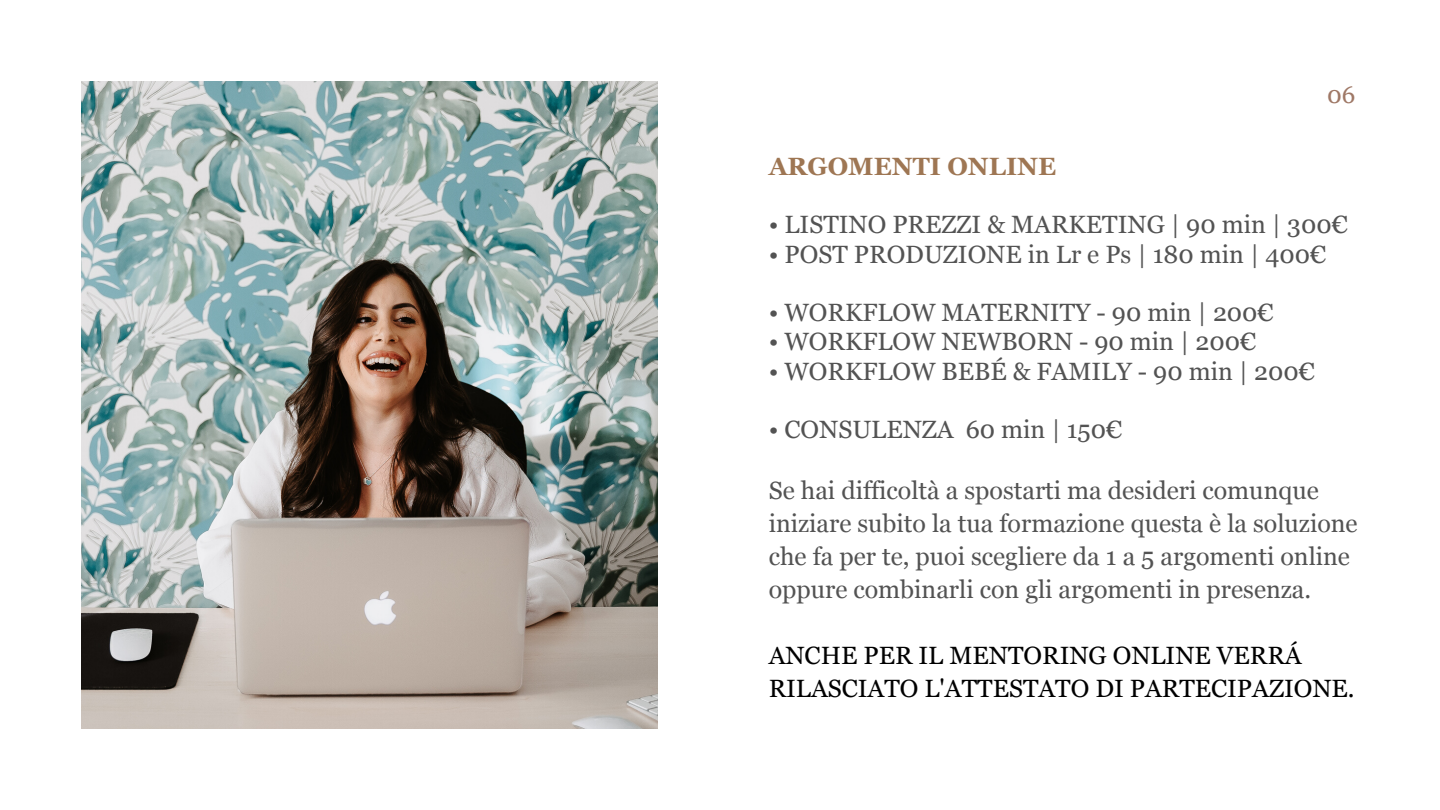
<style>
.page{position:relative;width:1440px;height:810px;background:#fff}
.page>*{position:absolute;margin:0;border:0;box-sizing:border-box;transform-origin:0 0}
.t1{font:25px/33px "Georgia";color:#535353}
.t2{font:25px/33px "Georgia";color:#000}
.t3{font:700 25px "Georgia";color:#9e7653}
.t4{font:24px "Georgia";color:#9f7866}
</style>
<div class="page">
<img style="left:81px;top:81px;width:577px;height:648px">
<p class="t4" style="left:1327px;top:81px;width:30px">06</p>
<p class="t3" style="left:769px;top:152px;width:289px">ARGOMENTI ONLINE</p>
<p class="t1" style="left:769px;top:208px;width:581px">• LISTINO PREZZI &amp; MARKETING | 90 min | 300€</p>
<p class="t1" style="left:769px;top:237px;width:559px">• POST PRODUZIONE in Lr e Ps | 180 min | 400€</p>
<p class="t1" style="left:769px;top:296px;width:506px">• WORKFLOW MATERNITY - 90 min | 200€</p>
<p class="t1" style="left:769px;top:325px;width:489px">• WORKFLOW NEWBORN - 90 min | 200€</p>
<p class="t1" style="left:769px;top:354px;width:548px">• WORKFLOW BEBÉ &amp; FAMILY - 90 min | 200€</p>
<p class="t1" style="left:769px;top:413px;width:355px">• CONSULENZA 60 min | 150€</p>
<p class="t1" style="left:769px;top:474px;width:590px">Se hai difficoltà a spostarti ma desideri comunque iniziare subito la tua formazione questa è la soluzione che fa per te, puoi scegliere da 1 a 5 argomenti online oppure combinarli con gli argomenti in presenza.</p>
<p class="t2" style="left:769px;top:639px;width:587px">ANCHE PER IL MENTORING ONLINE VERRÁ<br>RILASCIATO L'ATTESTATO DI PARTECIPAZIONE.</p>
</div>
